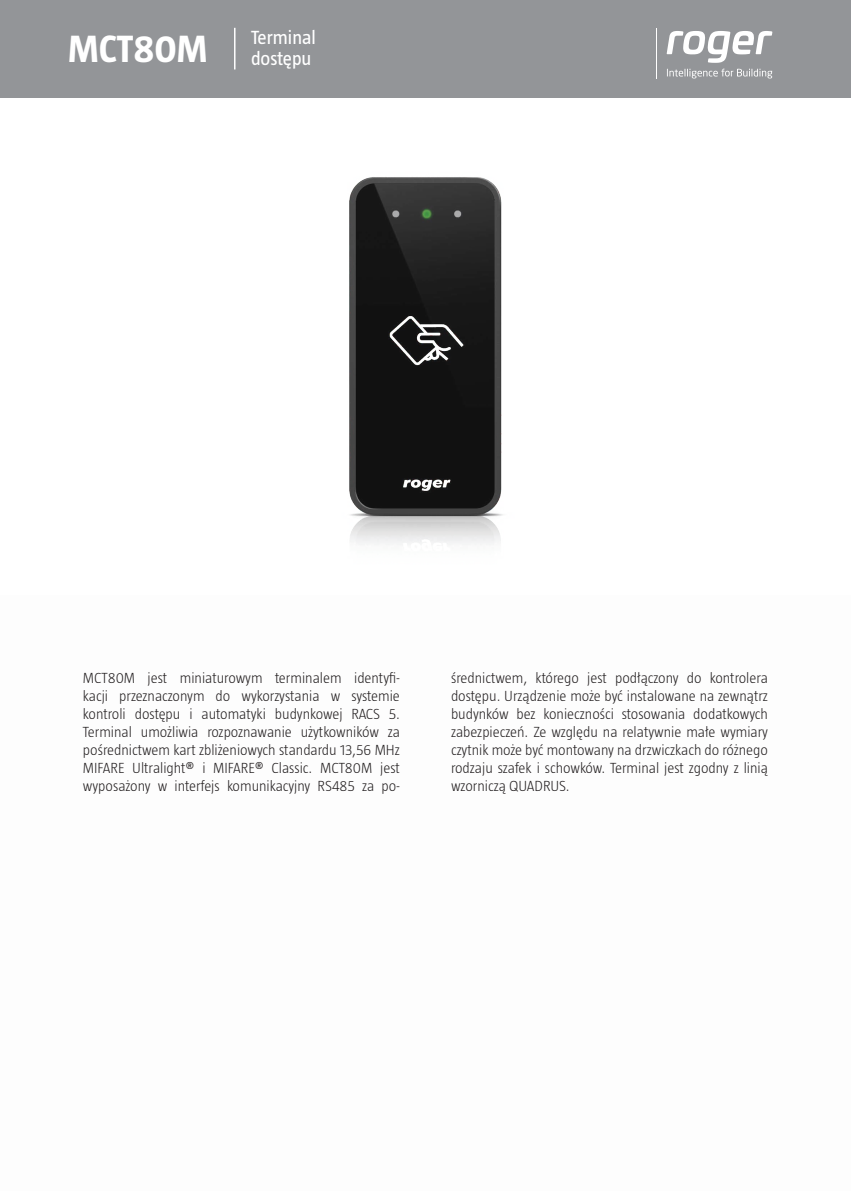
<style>
.page{position:relative;width:851px;height:1191px;background:#fff}
.page>*{position:absolute;margin:0;border:0;box-sizing:border-box;transform-origin:0 0}
.t1{font:700 39px "Taz";color:#fff}
.t2{font:19.5px/21px "Taz";color:#fff}
.t3{font:300 15px/18px "Taz";color:#231f20;text-align:justify}
</style>
<div class="page">
<div style="left:0;top:0;width:850px;height:98px;background:#939598"></div>
<hr style="left:234px;top:28px;width:1px;height:41px;background:#fff">
<img style="left:349px;top:177px;width:154px;height:368px">
<hr style="left:655px;top:28px;width:1px;height:51px;background:#fff">
<svg style="left:667px;top:69px;width:105px;height:9px"></svg>
<svg style="left:666px;top:31px;width:106px;height:32px"></svg>
<h1 class="t1" style="left:68px;top:27px;width:141px">MCT80M</h1>
<h2 class="t2" style="left:251px;top:26px;width:66px">Terminal dostępu</h2>
<p class="t3" style="left:83px;top:668px;width:318px">MCT80M jest miniaturowym terminalem identyfi&shy;kacji przeznaczonym do wykorzystania w systemie kontroli dostępu i automatyki budynkowej RACS 5.<br>Terminal umożliwia rozpoznawanie użytkowników za pośrednictwem kart zbliżeniowych standardu 13,56 MHz MIFARE Ultralight® i MIFARE® Classic. MCT80M jest wyposażony w interfejs komunikacyjny RS485 za po-</p>
<p class="t3" style="left:451px;top:668px;width:318px">średnictwem, którego jest podłączony do kontrolera dostępu. Urządzenie może być instalowane na zewnątrz budynków bez konieczności stosowania dodatkowych zabezpieczeń. Ze względu na relatywnie małe wymiary czytnik może być montowany na drzwiczkach do różnego rodzaju szafek i schowków. Terminal jest zgodny z linią wzorniczą QUADRUS.</p>
</div>
